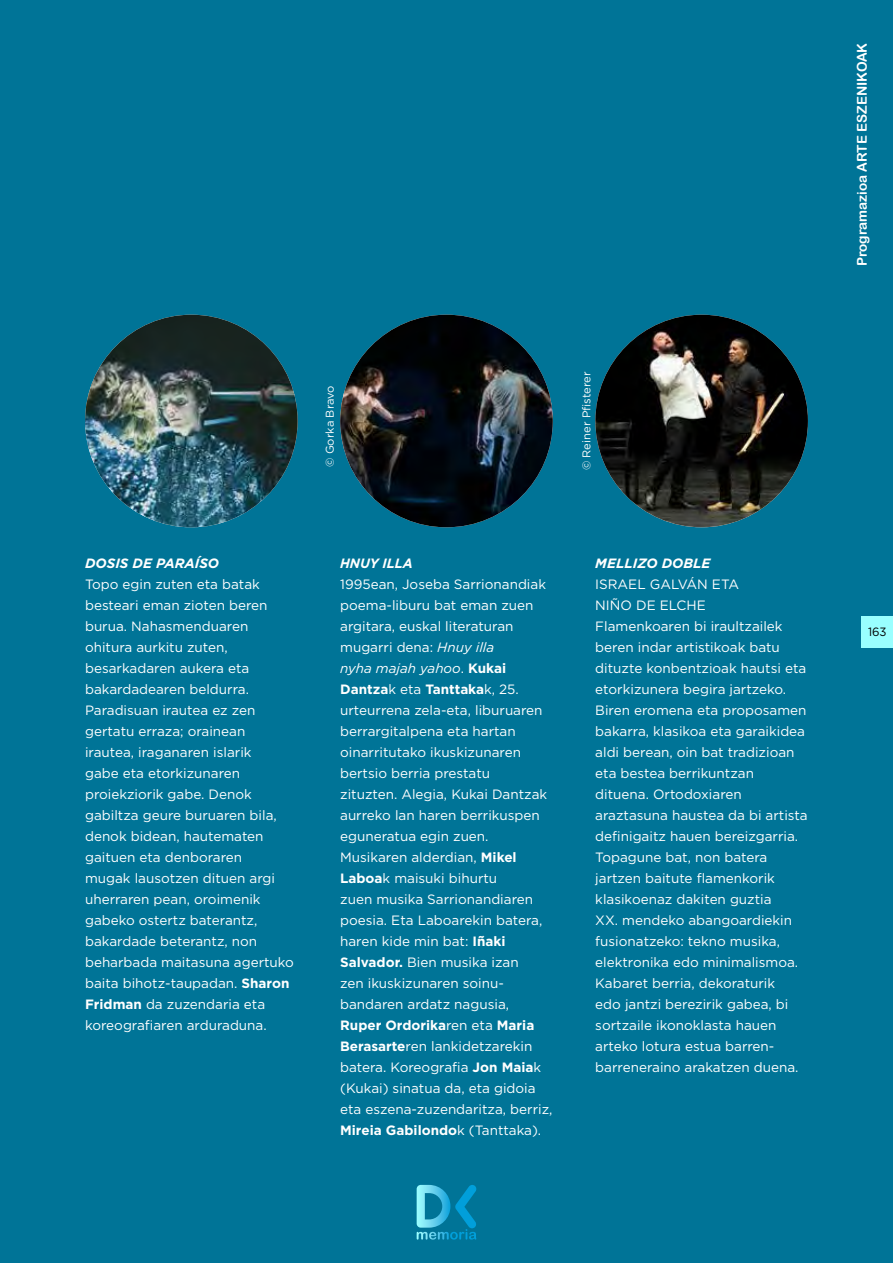
<style>
.page{position:relative;width:893px;height:1263px;background:#007497}
.page>*{position:absolute;margin:0;border:0;box-sizing:border-box;transform-origin:0 0}
.t1{font:13.5px/21px "Gotham";color:#fff}
.t2{font:italic 700 13.5px "Gotham";color:#fff}
.t3{font:13.5px "Arial Rounded MT Bold";color:#fff}
.t4{font:italic 700 13.5px "Gotham";color:#fff;scale:.96 1}
.t5{font:12px "Gotham";color:#000;scale:.96 1}
.t6{font:11.25px "Gotham";color:#fff}
.s1{font-weight:700}
.s2{font-style:italic}
</style>
<div class="page">
<div style="left:862px;top:616px;width:31px;height:31px;background:#9ff"></div>
<svg style="left:417px;top:1184px;width:60px;height:55px"></svg>
<img style="left:85px;top:315px;width:213px;height:212px;border-radius:106px">
<img style="left:340px;top:315px;width:213px;height:212px;border-radius:106px">
<img style="left:595px;top:315px;width:213px;height:212px;border-radius:106px">
<p class="t6" style="left:323px;top:467px;width:83px;rotate:-90deg">© Gorka Bravo</p>
<p class="t6" style="left:579px;top:470px;width:100px;rotate:-90deg">© Reiner Pfisterer</p>
<p class="t2" style="left:85px;top:554px;width:135px">DOSIS DE PARAÍSO</p>
<p class="t1" style="left:85px;top:574px;width:210px">Topo egin zuten eta batak besteari eman zioten beren burua. Nahasmenduaren ohitura aurkitu zuten, besarkadaren aukera eta bakardadearen beldurra.<br>Paradisuan irautea ez zen gertatu erraza; orainean irautea, iraganaren islarik<br>gabe eta etorkizunaren proiekziorik gabe. Denok gabiltza geure buruaren bila, denok bidean, hautematen gaituen eta denboraren<br>mugak lausotzen dituen argi uherraren pean, oroimenik gabeko ostertz baterantz, bakardade beterantz, non beharbada maitasuna agertuko baita bihotz-taupadan. <span class="s1">Sharon<br>Fridman</span> da zuzendaria eta koreografiaren arduraduna.</p>
<p class="t4" style="left:340px;top:554px;width:77px">HNUY ILLA</p>
<p class="t1" style="left:340px;top:573px;width:214px">1995ean, Joseba Sarrionandiak poema-liburu bat eman zuen argitara, euskal literaturan mugarri dena: <span class="s2">Hnuy illa<br>nyha majah yahoo</span>. <span class="s1">Kukai<br>Dantza</span>k eta <span class="s1">Tanttaka</span>k, 25. urteurrena zela-eta, liburuaren berrargitalpena eta hartan oinarritutako ikuskizunaren bertsio berria prestatu<br>zituzten. Alegia, Kukai Dantzak aurreko lan haren berrikuspen eguneratua egin zuen.<br>Musikaren alderdian, <span class="s1">Mikel<br>Laboa</span>k maisuki bihurtu<br>zuen musika Sarrionandiaren poesia. Eta Laboarekin batera, haren kide min bat: <span class="s1">Iñaki<br>Salvador.</span> Bien musika izan<br>zen ikuskizunaren soinu&shy;bandaren ardatz nagusia,<br><span class="s1">Ruper Ordorika</span>ren eta <span class="s1">Maria<br>Berasarte</span>ren lankidetzarekin batera. Koreografia <span class="s1">Jon Maia</span>k (Kukai) sinatua da, eta gidoia eta eszena-zuzendaritza, berriz,<br><span class="s1">Mireia Gabilondo</span>k (Tanttaka).</p>
<p class="t2" style="left:595px;top:554px;width:117px">MELLIZO DOBLE</p>
<p class="t1" style="left:595px;top:573px;width:214px">ISRAEL GALVÁN ETA<br>NIÑO DE ELCHE<br>Flamenkoaren bi iraultzailek beren indar artistikoak batu dituzte konbentzioak hautsi eta etorkizunera begira jartzeko.<br>Biren eromena eta proposamen bakarra, klasikoa eta garaikidea aldi berean, oin bat tradizioan eta bestea berrikuntzan dituena. Ortodoxiaren araztasuna haustea da bi artista definigaitz hauen bereizgarria.<br>Topagune bat, non batera jartzen baitute flamenkorik klasikoenaz dakiten guztia<br>XX. mendeko abangoardiekin fusionatzeko: tekno musika, elektronika edo minimalismoa.<br>Kabaret berria, dekoraturik<br>edo jantzi berezirik gabea, bi sortzaile ikonoklasta hauen arteko lotura estua barren&shy;barreneraino arakatzen duena.</p>
<p class="t3" style="left:854px;top:266px;width:225px;rotate:-90deg">Programazioa ARTE ESZENIKOAK</p>
<p class="t5" style="left:868px;top:624px;width:21px">163</p>
</div>
